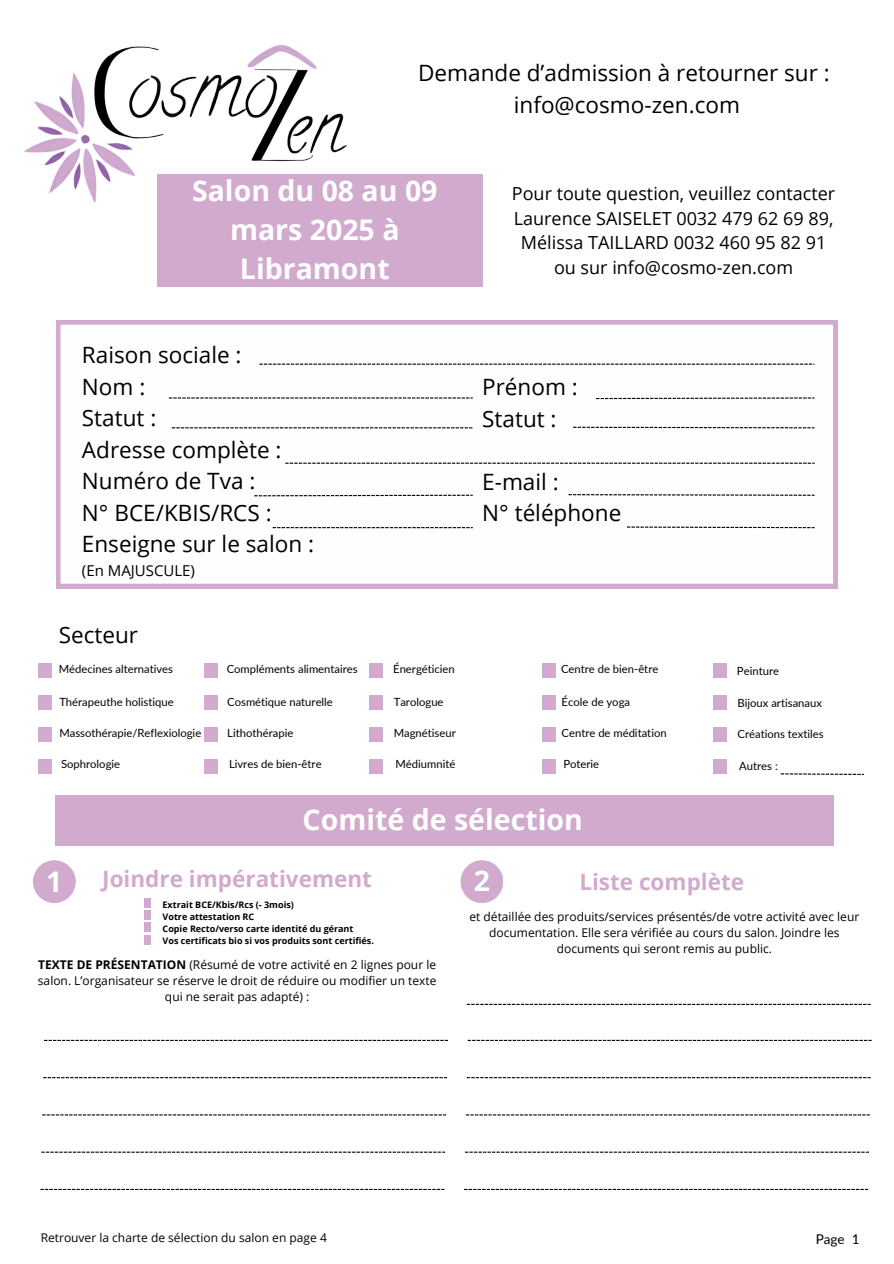
<style>
.page{position:relative;width:894px;height:1264px;background:#fff}
.page>*{position:absolute;margin:0;border:0;box-sizing:border-box;transform-origin:0 0}
.t1{font:700 28.5px/39.3px "Open Sans";color:#fdfefe;text-align:center}
.t2{font:22.5px/31.5px "Open Sans";color:#000}
.t3{font:700 22.5px "Open Sans";color:#d2aace}
.t4{font:18px/24.8px "Open Sans";color:#000;text-align:center}
.t5{font:15px "Open Sans";color:#000}
.t6{font:13.5px "Lato";color:#000}
.t7{font:12px/16px "Open Sans";color:#000;text-align:center}
.t8{font:11.25px "Lato";color:#000}
.t9{font:700 9px/12px "Open Sans";color:#000}
.s1{font-weight:700}
</style>
<div class="page">
<div style="left:157px;top:174px;width:325px;height:112px;background:#d2aace"></div>
<img style="left:24px;top:44px;width:323px;height:159px">
<svg style="left:56px;top:320px;width:781px;height:268px"></svg>
<div style="left:38px;top:663px;width:14px;height:14px;background:#d2aace"></div>
<div style="left:38px;top:695px;width:14px;height:14px;background:#d2aace"></div>
<div style="left:38px;top:727px;width:14px;height:14px;background:#d2aace"></div>
<div style="left:38px;top:759px;width:14px;height:14px;background:#d2aace"></div>
<div style="left:144px;top:898px;width:7px;height:9px;background:#d2aace"></div>
<div style="left:55px;top:794px;width:778px;height:51px;background:#d2aace"></div>
<div style="left:33px;top:860px;width:43px;height:43px;background:#d2aace;border-radius:50%"></div>
<div style="left:460px;top:860px;width:43px;height:43px;background:#d2aace;border-radius:50%"></div>
<svg style="left:259px;top:363px;width:555px;height:2px"></svg>
<svg style="left:169px;top:397px;width:303px;height:1px"></svg>
<svg style="left:172px;top:427px;width:300px;height:1px"></svg>
<svg style="left:596px;top:397px;width:218px;height:2px"></svg>
<svg style="left:573px;top:427px;width:241px;height:1px"></svg>
<svg style="left:285px;top:462px;width:529px;height:2px"></svg>
<svg style="left:254px;top:494px;width:218px;height:2px"></svg>
<svg style="left:272px;top:527px;width:200px;height:1px"></svg>
<svg style="left:568px;top:494px;width:246px;height:2px"></svg>
<svg style="left:626px;top:526px;width:188px;height:2px"></svg>
<svg style="left:44px;top:1039px;width:404px;height:1px"></svg>
<svg style="left:43px;top:1077px;width:404px;height:1px"></svg>
<svg style="left:42px;top:1114px;width:404px;height:1px"></svg>
<svg style="left:41px;top:1151px;width:404px;height:1px"></svg>
<svg style="left:40px;top:1188px;width:404px;height:1px"></svg>
<svg style="left:467px;top:1039px;width:404px;height:1px"></svg>
<svg style="left:466px;top:1077px;width:404px;height:1px"></svg>
<svg style="left:465px;top:1114px;width:404px;height:1px"></svg>
<svg style="left:465px;top:1151px;width:403px;height:1px"></svg>
<svg style="left:464px;top:1188px;width:403px;height:1px"></svg>
<div style="left:144px;top:910px;width:7px;height:9px;background:#d2aace"></div>
<div style="left:144px;top:922px;width:7px;height:10px;background:#d2aace"></div>
<div style="left:144px;top:934px;width:7px;height:10px;background:#d2aace"></div>
<svg style="left:467px;top:1003px;width:403px;height:1px"></svg>
<div style="left:204px;top:663px;width:13px;height:14px;background:#d2aace"></div>
<div style="left:204px;top:695px;width:13px;height:14px;background:#d2aace"></div>
<div style="left:204px;top:727px;width:13px;height:14px;background:#d2aace"></div>
<div style="left:204px;top:759px;width:13px;height:14px;background:#d2aace"></div>
<div style="left:369px;top:663px;width:14px;height:14px;background:#d2aace"></div>
<div style="left:369px;top:695px;width:14px;height:14px;background:#d2aace"></div>
<div style="left:369px;top:727px;width:14px;height:14px;background:#d2aace"></div>
<div style="left:369px;top:759px;width:14px;height:14px;background:#d2aace"></div>
<div style="left:542px;top:663px;width:13px;height:14px;background:#d2aace"></div>
<div style="left:542px;top:695px;width:13px;height:14px;background:#d2aace"></div>
<div style="left:542px;top:727px;width:13px;height:14px;background:#d2aace"></div>
<div style="left:542px;top:759px;width:13px;height:14px;background:#d2aace"></div>
<div style="left:713px;top:663px;width:13px;height:14px;background:#d2aace"></div>
<div style="left:713px;top:695px;width:13px;height:14px;background:#d2aace"></div>
<div style="left:713px;top:727px;width:13px;height:14px;background:#d2aace"></div>
<div style="left:713px;top:759px;width:13px;height:14px;background:#d2aace"></div>
<svg style="left:780px;top:773px;width:83px;height:2px"></svg>
<h2 class="t2" style="left:418px;top:57px;width:413px;text-align:center">Demande d’admission à retourner sur : info@cosmo-zen.com</h2>
<h1 class="t1" style="left:192px;top:170px;width:247px">Salon du 08 au 09 mars 2025 à<br>Libramont</h1>
<h2 class="t2" style="left:82px;top:339px;width:233px">Raison sociale :<br>Nom :<br>Statut :<br>Adresse complète :<br>Numéro de Tva :<br>N° BCE/KBIS/RCS :<br>Enseigne sur le salon :</h2>
<p class="t5" style="left:82px;top:560px;width:114px">(En MAJUSCULE)</p>
<h2 class="t2" style="left:59px;top:619px;width:81px">Secteur</h2>
<p class="t8" style="left:59px;top:661px;width:116px">Médecines alternatives</p>
<p class="t8" style="left:59px;top:693px;width:116px">Thérapeuthe holistique</p>
<p class="t8" style="left:59px;top:724px;width:143px">Massothérapie/Reflexiologie</p>
<p class="t8" style="left:61px;top:756px;width:61px">Sophrologie</p>
<p class="t8" style="left:227px;top:661px;width:132px">Compléments alimentaires</p>
<p class="t8" style="left:227px;top:693px;width:107px">Cosmétique naturelle</p>
<p class="t8" style="left:227px;top:724px;width:68px">Lithothérapie</p>
<p class="t8" style="left:229px;top:756px;width:94px">Livres de bien-être</p>
<p class="t8" style="left:393px;top:661px;width:63px">Énergéticien</p>
<p class="t8" style="left:393px;top:693px;width:51px">Tarologue</p>
<p class="t8" style="left:393px;top:724px;width:64px">Magnétiseur</p>
<p class="t8" style="left:395px;top:756px;width:61px">Médiumnité</p>
<h3 class="t4" style="left:511px;top:181px;width:325px">Pour toute question, veuillez contacter Laurence SAISELET 0032 479 62 69 89, Mélissa TAILLARD 0032 460 95 82 91 ou sur info@cosmo-zen.com</h3>
<h2 class="t2" style="left:482px;top:370px;width:97px">Prénom :<br>Statut :</h2>
<h2 class="t2" style="left:482px;top:465px;width:140px">E-mail :<br>N° téléphone</h2>
<p class="t8" style="left:561px;top:661px;width:99px">Centre de bien-être</p>
<p class="t8" style="left:561px;top:693px;width:70px">École de yoga</p>
<p class="t8" style="left:561px;top:724px;width:107px">Centre de méditation</p>
<p class="t8" style="left:563px;top:756px;width:37px">Poterie</p>
<p class="t8" style="left:736px;top:662px;width:44px">Peinture</p>
<p class="t8" style="left:737px;top:695px;width:86px">Bijoux artisanaux</p>
<p class="t8" style="left:737px;top:726px;width:88px">Créations textiles</p>
<p class="t8" style="left:739px;top:757px;width:40px">Autres :</p>
<h1 class="t1" style="left:302px;top:799px;width:281px">Comité de sélection</h1>
<h1 class="t1" style="left:46px;top:861px;width:18px">1</h1>
<h2 class="t3" style="left:102px;top:863px;width:271px">Joindre impérativement</h2>
<h1 class="t1" style="left:473px;top:860px;width:18px">2</h1>
<h2 class="t3" style="left:579px;top:865px;width:166px">Liste complète</h2>
<p class="t9" style="left:162px;top:898px;width:213px">Extrait BCE/Kbis/Rcs (- 3mois)<br>Votre attestation RC<br>Copie Recto/verso carte identité du gérant<br>Vos certificats bio si vos produits sont certifiés.</p>
<p class="t7" style="left:38px;top:956px;width:400px"><span class="s1">TEXTE DE PRÉSENTATION</span> (Résumé de votre activité en 2 lignes pour le salon. L’organisateur se réserve le droit de réduire ou modifier un texte qui ne serait pas adapté) :</p>
<p class="t7" style="left:469px;top:908px;width:391px">et détaillée des produits/services présentés/de votre activité avec leur documentation. Elle sera vérifiée au cours du salon. Joindre les documents qui seront remis au public.</p>
<p class="t7" style="left:41px;top:1229px;width:287px">Retrouver la charte de sélection du salon en page 4</p>
<p class="t6" style="left:815px;top:1228px;width:45px">Page 1</p>
</div>
